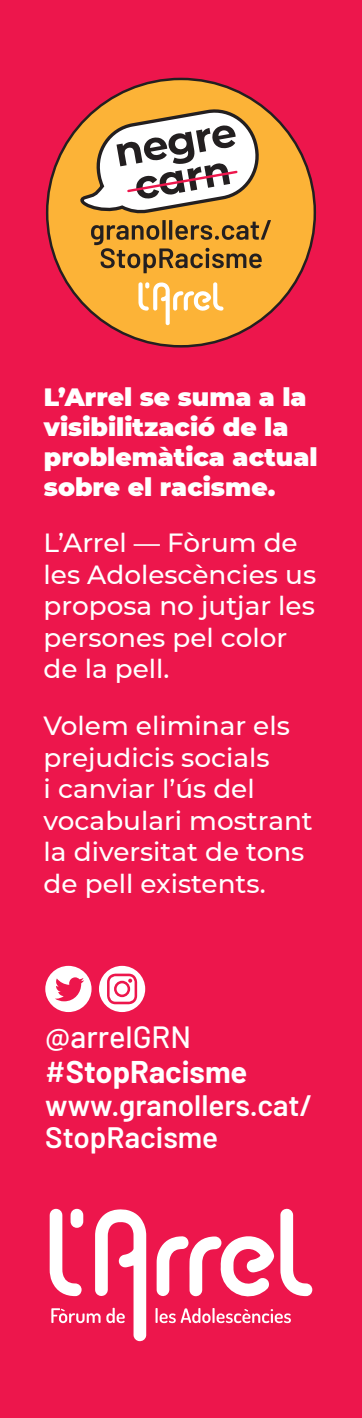
<style>
.page{position:relative;width:362px;height:1418px;background:#fff}
.page>*{position:absolute;margin:0;border:0;box-sizing:border-box;transform-origin:0 0}
.t1{font:700 30.75px "Barlow";color:#fff}
.t2{font:500 30.75px "Barlow";color:#fff}
.t3{font:600 29.5px/32px "Barlow";color:#fff}
.t4{font:500 26.25px/31.5px "Montserrat";color:#fff}
.t5{font:900 25px/30px "Montserrat";color:#fff}
.s1{font-weight:500}
</style>
<div class="page">
<div style="left:0;top:0;width:361px;height:1417px;background:#ed164c"></div>
<svg style="left:50px;top:1208px;width:262px;height:133px"></svg>
<svg style="left:45px;top:965px;width:46px;height:47px"></svg>
<svg style="left:99px;top:965px;width:46px;height:47px"></svg>
<div style="left:47px;top:79px;width:267px;height:267px;background:#fcb337;border-radius:50%"></div>
<svg style="left:138px;top:282px;width:85px;height:43px"></svg>
<svg style="left:72px;top:108px;width:199px;height:165px"></svg>
<p class="t5" style="left:44px;top:381px;width:275px">L’Arrel se suma a la visibilització de la problemàtica actual sobre el racisme.</p>
<p class="t4" style="left:44px;top:526px;width:274px">L’Arrel — Fòrum de les Adolescències us proposa no jutjar les persones pel color de la pell.</p>
<p class="t4" style="left:44px;top:709px;width:270px">Volem eliminar els prejudicis socials<br>i canviar l’ús del vocabulari mostrant la diversitat de tons de pell existents.</p>
<p class="t2" style="left:45px;top:1014px;width:147px">@arrelGRN</p>
<p class="t1" style="left:45px;top:1049px;width:203px"><span class="s1">#</span>StopRacisme</p>
<p class="t3" style="left:45px;top:1086px;width:269px">www.granollers.cat/<br>StopRacisme</p>
</div>
